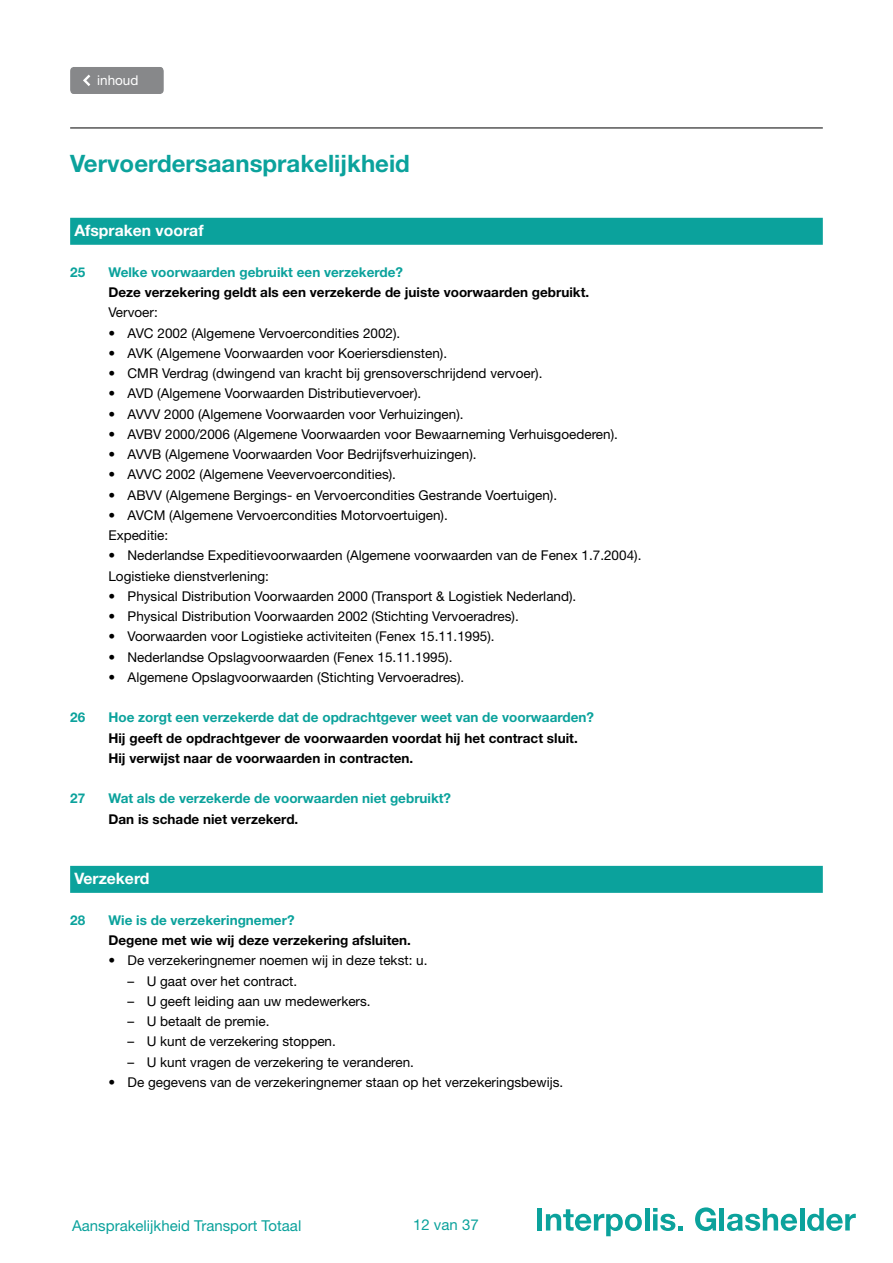
<style>
.page{position:relative;width:893px;height:1263px;background:#fff}
.page>*{position:absolute;margin:0;border:0;box-sizing:border-box;transform-origin:0 0}
.t1{font:700 24px "Helvetica Neue LT Std";color:#0ba29c}
.t2{font:700 15.75px "Helvetica Neue LT Std";color:#fff}
.t3{font:15px "Helvetica Neue LT Std";color:#0ba29c}
.t4{font:13.5px/20.2px "Helvetica Neue LT Std";color:#000}
.t5{font:700 13.5px/20.2px "Helvetica Neue LT Std";color:#000}
.t6{font:700 13.5px "Helvetica Neue LT Std";color:#0ba29c}
.t7{font:13.5px "Helvetica Neue LT Std";color:#fff}
</style>
<div class="page">
<hr style="left:70px;top:128px;width:753px;height:1px;background:#000">
<div style="left:537px;top:1208px;width:5px;height:22px;background:#0ba29c"></div>
<svg style="left:546px;top:1209px;width:96px;height:27px"></svg>
<hr style="left:645px;top:1208px;width:4px;height:22px;background:#0ba29c">
<svg style="left:653px;top:1208px;width:30px;height:23px"></svg>
<svg style="left:695px;top:1207px;width:21px;height:24px"></svg>
<hr style="left:720px;top:1208px;width:4px;height:22px;background:#0ba29c">
<svg style="left:727px;top:1208px;width:70px;height:23px"></svg>
<hr style="left:800px;top:1208px;width:4px;height:22px;background:#0ba29c">
<svg style="left:807px;top:1208px;width:49px;height:23px"></svg>
<div style="left:70px;top:67px;width:94px;height:27px;background:#87888a"></div>
<div style="left:70px;top:218px;width:753px;height:27px;background:#0ba29c"></div>
<div style="left:70px;top:866px;width:753px;height:27px;background:#0ba29c"></div>
<p class="t7" style="left:97px;top:72px;width:43px">inhoud</p>
<h1 class="t1" style="left:70px;top:149px;width:341px">Vervoerdersaansprakelijkheid</h1>
<p class="t2" style="left:74px;top:221px;width:131px">Afspraken vooraf</p>
<p class="t6" style="left:70px;top:264px;width:17px">25</p>
<p class="t6" style="left:108px;top:264px;width:296px">Welke voorwaarden gebruikt een verzekerde?</p>
<p class="t5" style="left:108px;top:282px;width:482px">Deze verzekering geldt als een verzekerde de juiste voorwaarden gebruikt.</p>
<p class="t4" style="left:108px;top:302px;width:51px">Vervoer:</p>
<p class="t4" style="left:108px;top:322px;width:293px">• AVC 2002 (Algemene Vervoercondities 2002).</p>
<p class="t4" style="left:108px;top:343px;width:340px">• AVK (Algemene Voorwaarden voor Koeriersdiensten).</p>
<p class="t4" style="left:108px;top:363px;width:436px">• CMR Verdrag (dwingend van kracht bij grensoverschrijdend vervoer).</p>
<p class="t4" style="left:108px;top:383px;width:314px">• AVD (Algemene Voorwaarden Distributievervoer).</p>
<p class="t4" style="left:108px;top:403px;width:357px">• AVVV 2000 (Algemene Voorwaarden voor Verhuizingen).</p>
<p class="t4" style="left:108px;top:424px;width:511px">• AVBV 2000/2006 (Algemene Voorwaarden voor Bewaarneming Verhuisgoederen).</p>
<p class="t4" style="left:108px;top:444px;width:370px">• AVVB (Algemene Voorwaarden Voor Bedrijfsverhuizingen).</p>
<p class="t4" style="left:108px;top:464px;width:289px">• AVVC 2002 (Algemene Veevervoercondities).</p>
<p class="t4" style="left:108px;top:484px;width:450px">• ABVV (Algemene Bergings- en Vervoercondities Gestrande Voertuigen).</p>
<p class="t4" style="left:108px;top:505px;width:341px">• AVCM (Algemene Vervoercondities Motorvoertuigen).<br>Expeditie:</p>
<p class="t4" style="left:108px;top:545px;width:534px">• Nederlandse Expeditievoorwaarden (Algemene voorwaarden van de Fenex 1.7.2004).<br>Logistieke dienstverlening:</p>
<p class="t4" style="left:108px;top:586px;width:469px">• Physical Distribution Voorwaarden 2000 (Transport &amp; Logistiek Nederland).</p>
<p class="t4" style="left:108px;top:606px;width:412px">• Physical Distribution Voorwaarden 2002 (Stichting Vervoeradres).</p>
<p class="t4" style="left:108px;top:626px;width:388px">• Voorwaarden voor Logistieke activiteiten (Fenex 15.11.1995).</p>
<p class="t4" style="left:108px;top:646px;width:346px">• Nederlandse Opslagvoorwaarden (Fenex 15.11.1995).</p>
<p class="t4" style="left:108px;top:667px;width:357px">• Algemene Opslagvoorwaarden (Stichting Vervoeradres).</p>
<p class="t6" style="left:70px;top:709px;width:17px">26</p>
<p class="t6" style="left:108px;top:709px;width:487px">Hoe zorgt een verzekerde dat de opdrachtgever weet van de voorwaarden?</p>
<p class="t5" style="left:108px;top:727px;width:471px">Hij geeft de opdrachtgever de voorwaarden voordat hij het contract sluit.<br>Hij verwijst naar de voorwaarden in contracten.</p>
<p class="t6" style="left:70px;top:790px;width:17px">27</p>
<p class="t6" style="left:108px;top:790px;width:344px">Wat als de verzekerde de voorwaarden niet gebruikt?</p>
<p class="t5" style="left:108px;top:808px;width:191px">Dan is schade niet verzekerd.</p>
<p class="t2" style="left:74px;top:869px;width:77px">Verzekerd</p>
<p class="t6" style="left:70px;top:912px;width:17px">28</p>
<p class="t6" style="left:108px;top:912px;width:188px">Wie is de verzekeringnemer?</p>
<p class="t5" style="left:108px;top:930px;width:304px">Degene met wie wij deze verzekering afsluiten.</p>
<p class="t4" style="left:108px;top:950px;width:321px">• De verzekeringnemer noemen wij in deze tekst: u.</p>
<p class="t4" style="left:128px;top:970px;width:171px">– U gaat over het contract.</p>
<p class="t4" style="left:128px;top:991px;width:245px">– U geeft leiding aan uw medewerkers.</p>
<p class="t4" style="left:128px;top:1011px;width:143px">– U betaalt de premie.</p>
<p class="t4" style="left:128px;top:1031px;width:210px">– U kunt de verzekering stoppen.</p>
<p class="t4" style="left:128px;top:1051px;width:288px">– U kunt vragen de verzekering te veranderen.</p>
<p class="t4" style="left:108px;top:1072px;width:456px">• De gegevens van de verzekeringnemer staan op het verzekeringsbewijs.</p>
<p class="t3" style="left:72px;top:1216px;width:231px">Aansprakelijkheid Transport Totaal</p>
<p class="t3" style="left:413px;top:1216px;width:67px">12 van 37</p>
</div>
